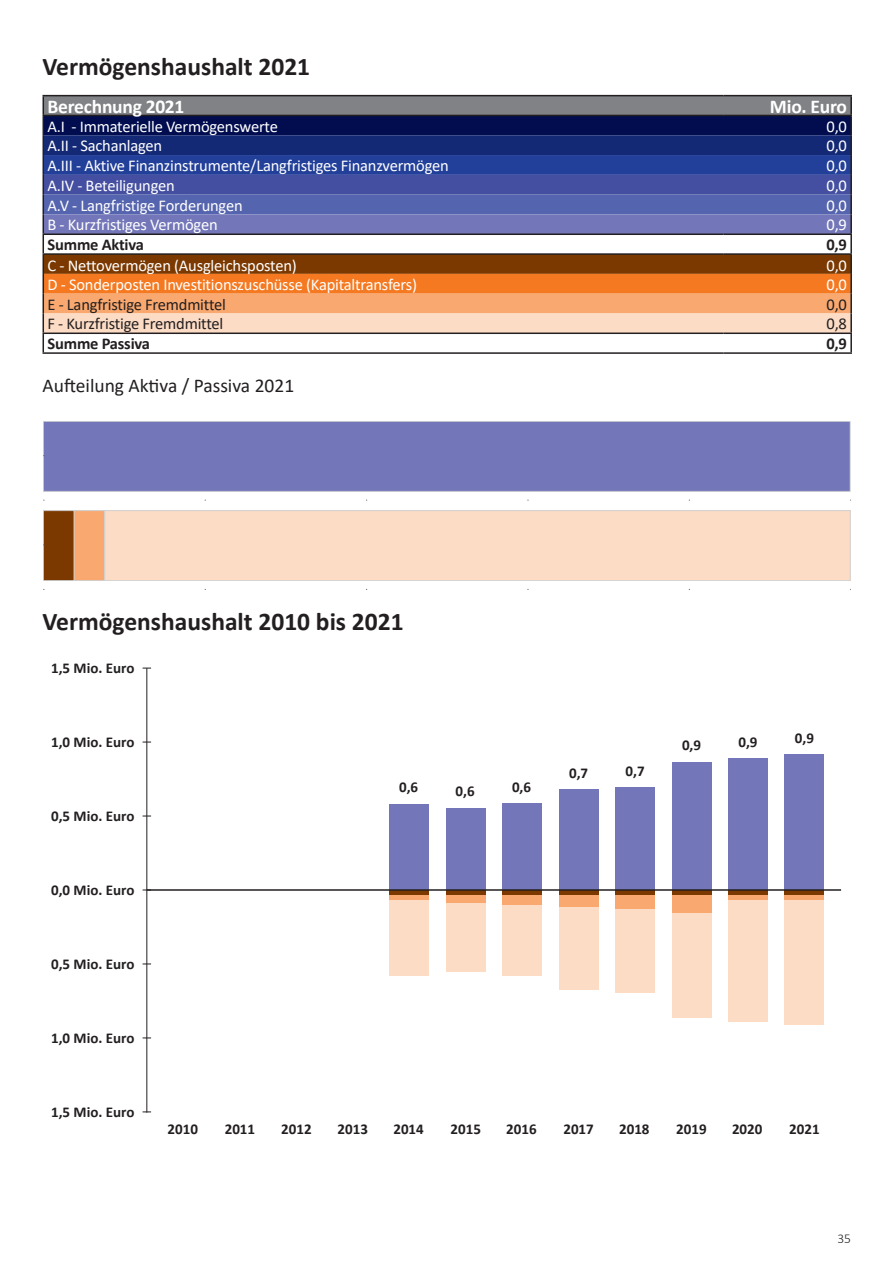
<style>
.page{position:relative;width:893px;height:1263px;background:#fff}
.page>*{position:absolute;margin:0;border:0;box-sizing:border-box;transform-origin:0 0}
.t1{font:700 25.5px "Calibri";color:#231f20}
.t2{font:19.5px "Calibri";color:#231f20}
.t3{font:700 19.5px "Calibri";letter-spacing:-.01em;color:#fff}
.t4{font:16.5px "Calibri";letter-spacing:-.01em;color:#fff}
.t5{font:16.5px "Calibri";letter-spacing:-.01em;color:#231f20}
.t6{font:700 16.5px "Calibri";letter-spacing:-.01em;color:#231f20}
.t7{font:700 15px "Calibri";color:#231f20}
.t8{font:300 13.5px "Calibri";color:#231f20}
</style>
<div class="page">
<hr style="left:43px;top:95px;width:681px;height:1px;background:#231f20">
<hr style="left:724px;top:95px;width:128px;height:1px;background:#231f20">
<svg style="left:43px;top:96px;width:809px;height:256px;background:#89798b"></svg>
<hr style="left:43px;top:352px;width:681px;height:2px;background:#231f20">
<hr style="left:724px;top:352px;width:128px;height:2px;background:#231f20">
<div style="left:43px;top:421px;width:807px;height:70px;background:#7376b8"></div>
<div style="left:43px;top:421px;width:807px;height:70px;border:1px solid #d1d2d4"></div>
<div style="left:43px;top:511px;width:31px;height:70px;background:#7b3900"></div>
<div style="left:43px;top:511px;width:31px;height:70px;border:1px solid #d1d2d4"></div>
<div style="left:74px;top:511px;width:31px;height:70px;background:#f9a86f"></div>
<div style="left:74px;top:511px;width:31px;height:70px;border:1px solid #d1d2d4"></div>
<div style="left:105px;top:511px;width:745px;height:70px;background:#fddcc5"></div>
<div style="left:105px;top:511px;width:745px;height:70px;border:1px solid #d1d2d4"></div>
<div style="left:390px;top:804px;width:39px;height:86px;background:#7376b8"></div>
<div style="left:390px;top:890px;width:39px;height:5px;background:#7b3900"></div>
<div style="left:390px;top:895px;width:39px;height:5px;background:#f9a86f"></div>
<div style="left:390px;top:900px;width:39px;height:76px;background:#fddcc5"></div>
<div style="left:446px;top:808px;width:39px;height:82px;background:#7376b8"></div>
<div style="left:446px;top:890px;width:39px;height:5px;background:#7b3900"></div>
<div style="left:446px;top:895px;width:39px;height:8px;background:#f9a86f"></div>
<div style="left:446px;top:903px;width:39px;height:68px;background:#fddcc5"></div>
<div style="left:502px;top:804px;width:40px;height:86px;background:#7376b8"></div>
<div style="left:502px;top:890px;width:40px;height:5px;background:#7b3900"></div>
<div style="left:502px;top:895px;width:40px;height:10px;background:#f9a86f"></div>
<div style="left:502px;top:905px;width:40px;height:71px;background:#fddcc5"></div>
<div style="left:559px;top:790px;width:39px;height:100px;background:#7376b8"></div>
<div style="left:559px;top:890px;width:39px;height:5px;background:#7b3900"></div>
<div style="left:559px;top:895px;width:39px;height:12px;background:#f9a86f"></div>
<div style="left:559px;top:907px;width:39px;height:83px;background:#fddcc5"></div>
<div style="left:615px;top:787px;width:40px;height:103px;background:#7376b8"></div>
<div style="left:615px;top:890px;width:40px;height:5px;background:#7b3900"></div>
<div style="left:615px;top:895px;width:40px;height:14px;background:#f9a86f"></div>
<div style="left:615px;top:909px;width:40px;height:83px;background:#fddcc5"></div>
<div style="left:672px;top:762px;width:39px;height:128px;background:#7376b8"></div>
<div style="left:672px;top:890px;width:39px;height:5px;background:#7b3900"></div>
<div style="left:672px;top:895px;width:39px;height:18px;background:#f9a86f"></div>
<div style="left:672px;top:913px;width:39px;height:105px;background:#fddcc5"></div>
<div style="left:728px;top:759px;width:40px;height:131px;background:#7376b8"></div>
<div style="left:728px;top:890px;width:40px;height:5px;background:#7b3900"></div>
<div style="left:728px;top:895px;width:40px;height:5px;background:#f9a86f"></div>
<div style="left:728px;top:900px;width:40px;height:121px;background:#fddcc5"></div>
<div style="left:785px;top:755px;width:39px;height:135px;background:#7376b8"></div>
<div style="left:785px;top:890px;width:39px;height:5px;background:#7b3900"></div>
<div style="left:785px;top:895px;width:39px;height:5px;background:#f9a86f"></div>
<div style="left:785px;top:900px;width:39px;height:125px;background:#fddcc5"></div>
<hr style="left:146px;top:668px;width:1px;height:445px;background:#231f20">
<hr style="left:146px;top:889px;width:695px;height:2px;background:#231f20">
<h1 class="t1" style="left:43px;top:49px;width:269px">Vermögenshaushalt 2021</h1>
<p class="t3" style="left:48px;top:93px;width:139px">Berechnung 2021</p>
<p class="t3" style="left:770px;top:93px;width:79px">Mio. Euro</p>
<p class="t4" style="left:48px;top:115px;width:232px">A.I - Immaterielle Vermögenswerte</p>
<p class="t4" style="left:826px;top:115px;width:22px">0,0</p>
<p class="t4" style="left:48px;top:134px;width:116px">A.II - Sachanlagen</p>
<p class="t4" style="left:826px;top:134px;width:22px">0,0</p>
<p class="t4" style="left:48px;top:154px;width:403px">A.III - Aktive Finanzinstrumente/Langfristiges Finanzvermögen</p>
<p class="t4" style="left:826px;top:154px;width:22px">0,0</p>
<p class="t4" style="left:48px;top:174px;width:129px">A.IV - Beteiligungen</p>
<p class="t4" style="left:826px;top:174px;width:22px">0,0</p>
<p class="t4" style="left:48px;top:194px;width:197px">A.V - Langfristige Forderungen</p>
<p class="t4" style="left:826px;top:194px;width:22px">0,0</p>
<p class="t4" style="left:48px;top:213px;width:172px">B - Kurzfristiges Vermögen</p>
<p class="t4" style="left:826px;top:213px;width:22px">0,9</p>
<p class="t6" style="left:48px;top:233px;width:98px">Summe Aktiva</p>
<p class="t6" style="left:826px;top:233px;width:22px">0,9</p>
<p class="t4" style="left:48px;top:254px;width:251px">C - Nettovermögen (Ausgleichsposten)</p>
<p class="t4" style="left:826px;top:254px;width:22px">0,0</p>
<p class="t4" style="left:48px;top:273px;width:371px">D - Sonderposten Investitionszuschüsse (Kapitaltransfers)</p>
<p class="t4" style="left:826px;top:273px;width:22px">0,0</p>
<p class="t5" style="left:48px;top:293px;width:180px">E - Langfristige Fremdmittel</p>
<p class="t5" style="left:826px;top:293px;width:22px">0,0</p>
<p class="t5" style="left:48px;top:312px;width:177px">F - Kurzfristige Fremdmittel</p>
<p class="t5" style="left:826px;top:312px;width:22px">0,8</p>
<p class="t6" style="left:48px;top:332px;width:104px">Summe Passiva</p>
<p class="t6" style="left:826px;top:332px;width:22px">0,9</p>
<p class="t2" style="left:43px;top:372px;width:253px">Aufteilung Aktiva / Passiva 2021</p>
<h1 class="t1" style="left:43px;top:603px;width:363px">Vermögenshaushalt 2010 bis 2021</h1>
<p class="t7" style="left:51px;top:657px;width:85px">1,5 Mio. Euro</p>
<p class="t7" style="left:51px;top:731px;width:85px">1,0 Mio. Euro</p>
<p class="t7" style="left:51px;top:805px;width:85px">0,5 Mio. Euro</p>
<p class="t7" style="left:51px;top:879px;width:85px">0,0 Mio. Euro</p>
<p class="t7" style="left:51px;top:953px;width:85px">0,5 Mio. Euro</p>
<p class="t7" style="left:51px;top:1027px;width:85px">1,0 Mio. Euro</p>
<p class="t7" style="left:51px;top:1101px;width:85px">1,5 Mio. Euro</p>
<p class="t7" style="left:399px;top:777px;width:21px">0,6</p>
<p class="t7" style="left:456px;top:781px;width:21px">0,6</p>
<p class="t7" style="left:512px;top:776px;width:21px">0,6</p>
<p class="t7" style="left:569px;top:762px;width:21px">0,7</p>
<p class="t7" style="left:626px;top:760px;width:21px">0,7</p>
<p class="t7" style="left:682px;top:735px;width:21px">0,9</p>
<p class="t7" style="left:738px;top:731px;width:21px">0,9</p>
<p class="t7" style="left:795px;top:727px;width:21px">0,9</p>
<p class="t7" style="left:168px;top:1119px;width:32px">2010</p>
<p class="t7" style="left:225px;top:1119px;width:32px">2011</p>
<p class="t7" style="left:281px;top:1119px;width:32px">2012</p>
<p class="t7" style="left:338px;top:1119px;width:32px">2013</p>
<p class="t7" style="left:393px;top:1119px;width:32px">2014</p>
<p class="t7" style="left:451px;top:1119px;width:32px">2015</p>
<p class="t7" style="left:506px;top:1119px;width:32px">2016</p>
<p class="t7" style="left:563px;top:1119px;width:32px">2017</p>
<p class="t7" style="left:619px;top:1119px;width:32px">2018</p>
<p class="t7" style="left:676px;top:1119px;width:32px">2019</p>
<p class="t7" style="left:732px;top:1119px;width:32px">2020</p>
<p class="t7" style="left:789px;top:1119px;width:32px">2021</p>
<p class="t8" style="left:837px;top:1230px;width:15px">35</p>
</div>
